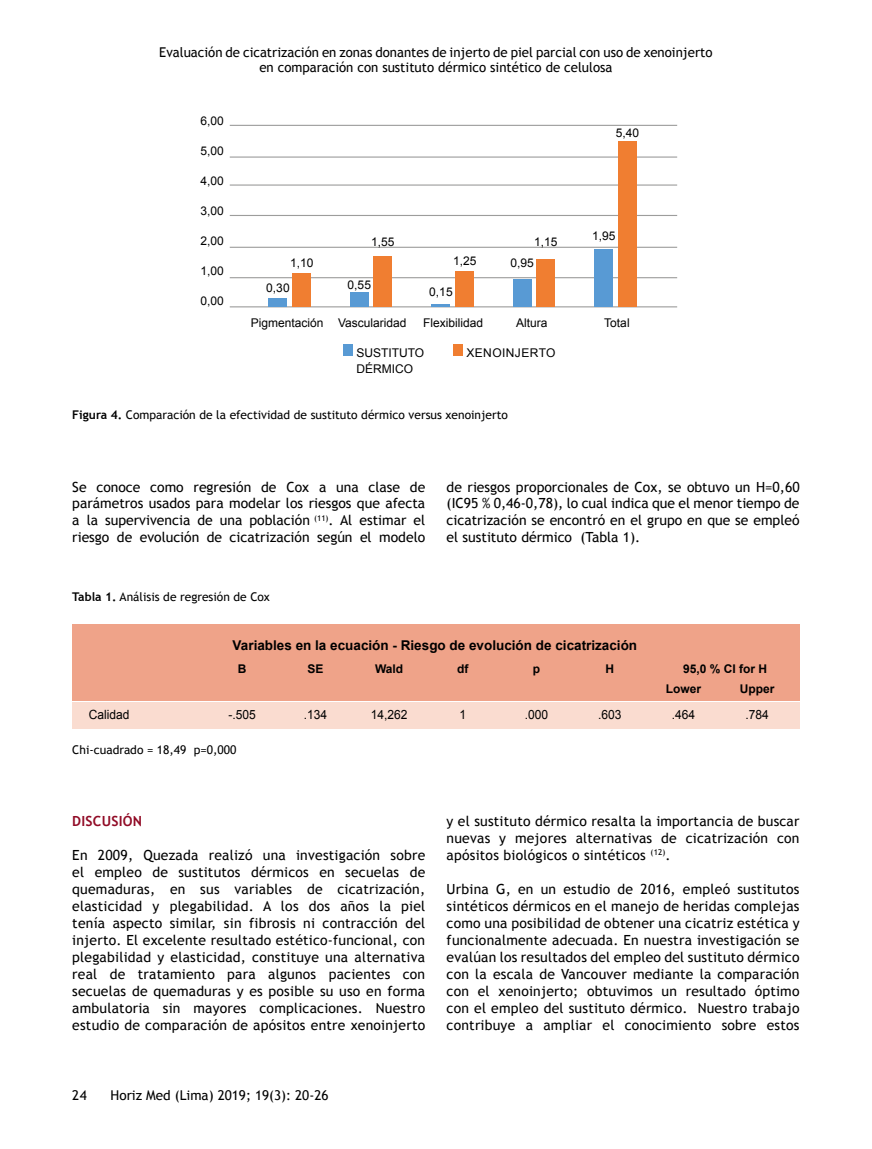
<style>
.page{position:relative;width:872px;height:1149px;background:#fff}
.page>*{position:absolute;margin:0;border:0;box-sizing:border-box;transform-origin:0 0}
.t1{font:13.95px/17px "Trebuchet MS";letter-spacing:.015em;color:#000;text-align:justify}
.t2{font:700 13.95px "Trebuchet MS";letter-spacing:.015em;color:#910b26}
.t3{font:13.5px/15px "Trebuchet MS";color:#000;text-align:center}
.t4{font:700 13.5px "Arial";color:#000}
.t5{font:12.75px "Arial";color:#000;scale:.94 1}
.t6{font:12px/16.5px "Arial";color:#000}
.t7{font:12px "Trebuchet MS";color:#000}
.t8{font:700 12px "Arial";color:#000}
.t9{font:12px "Arial";letter-spacing:.035em;color:#000}
.s1{font-weight:700}
</style>
<div class="page">
<div style="left:72px;top:702px;width:727px;height:27px;background:#fadcd0"></div>
<div style="left:72px;top:624px;width:727px;height:76px;background:#efa389"></div>
<hr style="left:230px;top:156px;width:447px;height:2px;background:#9d9d9c">
<hr style="left:230px;top:184px;width:447px;height:1px;background:#9d9d9c">
<hr style="left:230px;top:247px;width:447px;height:1px;background:#9d9d9c">
<hr style="left:230px;top:125px;width:447px;height:1px;background:#9d9d9c">
<hr style="left:230px;top:215px;width:447px;height:1px;background:#9d9d9c">
<hr style="left:230px;top:277px;width:447px;height:1px;background:#9d9d9c">
<hr style="left:230px;top:306px;width:447px;height:1px;background:#9d9d9c">
<div style="left:269px;top:298px;width:18px;height:9px;background:#589ad4"></div>
<div style="left:343px;top:344px;width:10px;height:12px;background:#589ad4"></div>
<div style="left:453px;top:344px;width:10px;height:12px;background:#f07e31"></div>
<div style="left:350px;top:293px;width:18px;height:14px;background:#589ad4"></div>
<hr style="left:432px;top:304px;width:18px;height:3px;background:#589ad4">
<div style="left:513px;top:279px;width:18px;height:28px;background:#589ad4"></div>
<div style="left:595px;top:249px;width:18px;height:58px;background:#589ad4"></div>
<div style="left:292px;top:273px;width:19px;height:34px;background:#f07e31"></div>
<div style="left:373px;top:256px;width:19px;height:51px;background:#f07e31"></div>
<div style="left:455px;top:272px;width:19px;height:35px;background:#f07e31"></div>
<div style="left:537px;top:259px;width:18px;height:48px;background:#f07e31"></div>
<div style="left:618px;top:142px;width:18px;height:165px;background:#f07e31"></div>
<p class="t3" style="left:159px;top:44px;width:555px">Evaluación de cicatrización en zonas donantes de injerto de piel parcial con uso de xenoinjerto en comparación con sustituto dérmico sintético de celulosa</p>
<p class="t6" style="left:200px;top:112px;width:25px">6,00</p>
<p class="t6" style="left:200px;top:142px;width:25px">5,00</p>
<p class="t6" style="left:200px;top:172px;width:25px">4,00</p>
<p class="t6" style="left:200px;top:202px;width:25px">3,00</p>
<p class="t6" style="left:200px;top:232px;width:25px">2,00</p>
<p class="t6" style="left:200px;top:262px;width:25px">1,00</p>
<p class="t6" style="left:200px;top:292px;width:25px">0,00</p>
<p class="t6" style="left:616px;top:124px;width:25px">5,40</p>
<p class="t6" style="left:290px;top:254px;width:25px">1,10</p>
<p class="t6" style="left:371px;top:233px;width:25px">1,55</p>
<p class="t6" style="left:266px;top:279px;width:25px">0,30</p>
<p class="t6" style="left:348px;top:276px;width:25px">0,55</p>
<p class="t6" style="left:453px;top:252px;width:25px">1,25</p>
<p class="t6" style="left:429px;top:284px;width:25px">0,15</p>
<p class="t6" style="left:534px;top:233px;width:25px">1,15</p>
<p class="t6" style="left:510px;top:254px;width:25px">0,95</p>
<p class="t6" style="left:592px;top:228px;width:25px">1,95</p>
<p class="t6" style="left:251px;top:314px;width:157px">Pigmentación Vascularidad</p>
<p class="t6" style="left:356px;top:344px;width:69px">SUSTITUTO<br>DÉRMICO</p>
<p class="t9" style="left:466px;top:344px;width:91px">XENOINJERTO</p>
<p class="t6" style="left:423px;top:314px;width:62px">Flexibilidad</p>
<p class="t6" style="left:516px;top:314px;width:33px">Altura</p>
<p class="t6" style="left:604px;top:314px;width:27px">Total</p>
<p class="t7" style="left:72px;top:407px;width:437px"><span class="s1">Figura 4.</span> Comparación de la efectividad de sustituto dérmico versus xenoinjerto</p>
<p class="t1" style="left:72px;top:478px;width:354px">Se conoce como regresión de Cox a una clase de parámetros usados para modelar los riesgos que afecta a la supervivencia de una población <sup>(11)</sup>. Al estimar el riesgo de evolución de cicatrización según el modelo</p>
<p class="t7" style="left:72px;top:589px;width:199px"><span class="s1">Tabla 1.</span> Análisis de regresión de Cox</p>
<p class="t1" style="left:446px;top:478px;width:354px">de riesgos proporcionales de Cox, se obtuvo un H=0,60 (IC95 % 0,46-0,78), lo cual indica que el menor tiempo de cicatrización se encontró en el grupo en que se empleó el sustituto dérmico (Tabla 1).</p>
<p class="t4" style="left:233px;top:636px;width:406px">Variables en la ecuación - Riesgo de evolución de cicatrización</p>
<p class="t8" style="left:238px;top:660px;width:10px">B</p>
<p class="t8" style="left:307px;top:660px;width:18px">SE</p>
<p class="t8" style="left:375px;top:660px;width:30px">Wald</p>
<p class="t8" style="left:457px;top:660px;width:13px">df</p>
<p class="t8" style="left:533px;top:660px;width:9px">p</p>
<p class="t8" style="left:605px;top:660px;width:10px">H</p>
<p class="t8" style="left:683px;top:660px;width:86px">95,0 % CI for H</p>
<p class="t8" style="left:666px;top:680px;width:37px">Lower</p>
<p class="t8" style="left:740px;top:680px;width:36px">Upper</p>
<p class="t5" style="left:89px;top:705px;width:45px">Calidad</p>
<p class="t5" style="left:228px;top:705px;width:31px">-.505</p>
<p class="t5" style="left:304px;top:705px;width:26px">.134</p>
<p class="t5" style="left:371px;top:705px;width:41px">14,262</p>
<p class="t5" style="left:459px;top:705px;width:9px">1</p>
<p class="t5" style="left:524px;top:705px;width:26px">.000</p>
<p class="t5" style="left:598px;top:705px;width:26px">.603</p>
<p class="t5" style="left:672px;top:705px;width:26px">.464</p>
<p class="t5" style="left:745px;top:705px;width:26px">.784</p>
<p class="t7" style="left:72px;top:741px;width:165px">Chi-cuadrado = 18,49 p=0,000</p>
<p class="t2" style="left:72px;top:812px;width:71px">DISCUSIÓN</p>
<p class="t1" style="left:72px;top:846px;width:354px">En 2009, Quezada realizó una investigación sobre el empleo de sustitutos dérmicos en secuelas de quemaduras, en sus variables de cicatrización, elasticidad y plegabilidad. A los dos años la piel tenía aspecto similar, sin fibrosis ni contracción del injerto. El excelente resultado estético-funcional, con plegabilidad y elasticidad, constituye una alternativa real de tratamiento para algunos pacientes con secuelas de quemaduras y es posible su uso en forma ambulatoria sin mayores complicaciones. Nuestro estudio de comparación de apósitos entre xenoinjerto</p>
<p class="t1" style="left:446px;top:812px;width:354px">y el sustituto dérmico resalta la importancia de buscar nuevas y mejores alternativas de cicatrización con apósitos biológicos o sintéticos <sup>(12)</sup>.</p>
<p class="t1" style="left:446px;top:880px;width:354px">Urbina G, en un estudio de 2016, empleó sustitutos sintéticos dérmicos en el manejo de heridas complejas como una posibilidad de obtener una cicatriz estética y funcionalmente adecuada. En nuestra investigación se evalúan los resultados del empleo del sustituto dérmico con la escala de Vancouver mediante la comparación con el xenoinjerto; obtuvimos un resultado óptimo con el empleo del sustituto dérmico. Nuestro trabajo contribuye a ampliar el conocimiento sobre estos</p>
<p class="t3" style="left:72px;top:1086px;width:16px">24</p>
<p class="t3" style="left:111px;top:1086px;width:219px">Horiz Med (Lima) 2019; 19(3): 20-26</p>
</div>
